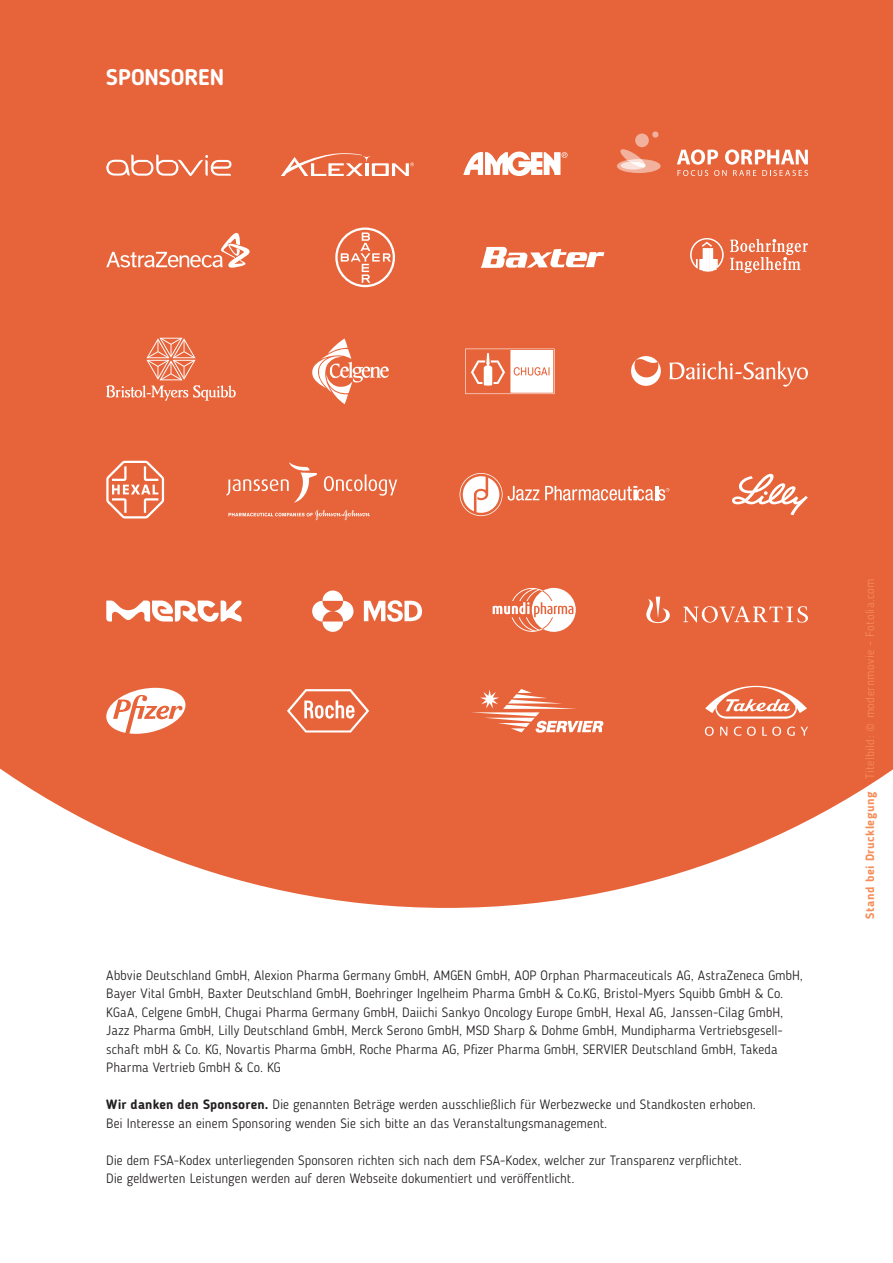
<style>
.page{position:relative;width:893px;height:1263px;background:#fff}
.page>*{position:absolute;margin:0;border:0;box-sizing:border-box;transform-origin:0 0}
.t1{font:700 22.5px "Blogger Sans";letter-spacing:-.005em;color:#fff}
.t2{font:300 13.5px/18.5px "Blogger Sans";letter-spacing:.005em;color:#231f20}
.t3{font:300 12px "Blogger Sans";letter-spacing:.03em;color:#f68c58}
.s1{font-weight:700}
</style>
<div class="page">
<div style="left:0;top:0;width:893px;height:908px;background:#e7643a"></div>
<svg style="left:465px;top:349px;width:90px;height:45px"></svg>
<svg style="left:312px;top:338px;width:77px;height:66px"></svg>
<svg style="left:312px;top:601px;width:21px;height:20px"></svg>
<svg style="left:333px;top:601px;width:20px;height:20px"></svg>
<svg style="left:322px;top:590px;width:21px;height:11px"></svg>
<svg style="left:322px;top:621px;width:21px;height:11px"></svg>
<svg style="left:364px;top:600px;width:58px;height:22px"></svg>
<svg style="left:106px;top:600px;width:136px;height:22px"></svg>
<svg style="left:106px;top:154px;width:125px;height:22px;background:#ec8a6a"></svg>
<svg style="left:106px;top:461px;width:58px;height:57px"></svg>
<svg style="left:287px;top:689px;width:82px;height:43px;background:#ec8766"></svg>
<svg style="left:732px;top:474px;width:76px;height:41px"></svg>
<svg style="left:690px;top:238px;width:34px;height:34px"></svg>
<svg style="left:730px;top:239px;width:78px;height:34px;background:#ec8a6a"></svg>
<svg style="left:228px;top:510px;width:142px;height:10px"></svg>
<svg style="left:324px;top:474px;width:73px;height:22px;background:#ec8564"></svg>
<svg style="left:226px;top:462px;width:91px;height:41px;background:#ea7954"></svg>
<svg style="left:493px;top:588px;width:83px;height:44px"></svg>
<svg style="left:281px;top:153px;width:133px;height:23px"></svg>
<svg style="left:646px;top:597px;width:162px;height:26px;background:#ea7e5b"></svg>
<svg style="left:463px;top:150px;width:104px;height:26px"></svg>
<svg style="left:106px;top:233px;width:147px;height:35px;background:#eb815f"></svg>
<svg style="left:677px;top:149px;width:131px;height:27px"></svg>
<svg style="left:617px;top:159px;width:44px;height:14px"></svg>
<div style="left:635px;top:134px;width:14px;height:13px;background:#f2b19c;border-radius:50%"></div>
<svg style="left:652px;top:131px;width:6px;height:7px"></svg>
<svg style="left:620px;top:149px;width:26px;height:21px"></svg>
<svg style="left:460px;top:473px;width:79px;height:43px"></svg>
<svg style="left:545px;top:486px;width:125px;height:14px"></svg>
<svg style="left:471px;top:689px;width:132px;height:44px;background:#ec8665"></svg>
<svg style="left:481px;top:247px;width:123px;height:21px"></svg>
<svg style="left:705px;top:686px;width:102px;height:33px"></svg>
<svg style="left:705px;top:727px;width:103px;height:9px"></svg>
<svg style="left:335px;top:227px;width:60px;height:60px;background:#eb8463"></svg>
<svg style="left:106px;top:688px;width:79px;height:46px"></svg>
<svg style="left:106px;top:338px;width:130px;height:63px;background:#e97753"></svg>
<svg style="left:669px;top:361px;width:139px;height:26px;background:#eb8160"></svg>
<svg style="left:631px;top:356px;width:30px;height:30px"></svg>
<h1 class="t1" style="left:106px;top:64px;width:119px">SPONSOREN</h1>
<p class="t2" style="left:106px;top:966px;width:698px">Abbvie Deutschland GmbH, Alexion Pharma Germany GmbH, AMGEN GmbH, AOP Orphan Pharmaceuticals AG, AstraZeneca GmbH, Bayer Vital GmbH, Baxter Deutschland GmbH, Boehringer Ingelheim Pharma GmbH &amp; Co.KG, Bristol-Myers Squibb GmbH &amp; Co.<br>KGaA, Celgene GmbH, Chugai Pharma Germany GmbH, Daiichi Sankyo Oncology Europe GmbH, Hexal AG, Janssen-Cilag GmbH, Jazz Pharma GmbH, Lilly Deutschland GmbH, Merck Serono GmbH, MSD Sharp &amp; Dohme GmbH, Mundipharma Vertriebsgesell&shy;schaft mbH &amp; Co. KG, Novartis Pharma GmbH, Roche Pharma AG, Pfizer Pharma GmbH, SERVIER Deutschland GmbH, Takeda Pharma Vertrieb GmbH &amp; Co. KG</p>
<p class="t2" style="left:106px;top:1095px;width:651px"><span class="s1">Wir danken den Sponsoren.</span> Die genannten Beträge werden ausschließlich für Werbezwecke und Standkosten erhoben.<br>Bei Interesse an einem Sponsoring wenden Sie sich bitte an das Veranstaltungsmanagement.</p>
<p class="t2" style="left:106px;top:1150px;width:637px">Die dem FSA-Kodex unterliegenden Sponsoren richten sich nach dem FSA-Kodex, welcher zur Transparenz verpflichtet.<br>Die geldwerten Leistungen werden auf deren Webseite dokumentiert und veröffentlicht.</p>
<p class="t3" style="left:863px;top:918px;width:342px;rotate:-90deg"><span class="s1">Stand bei Drucklegung</span> Titelbild: © modernmovie - Fotolia.com</p>
</div>
